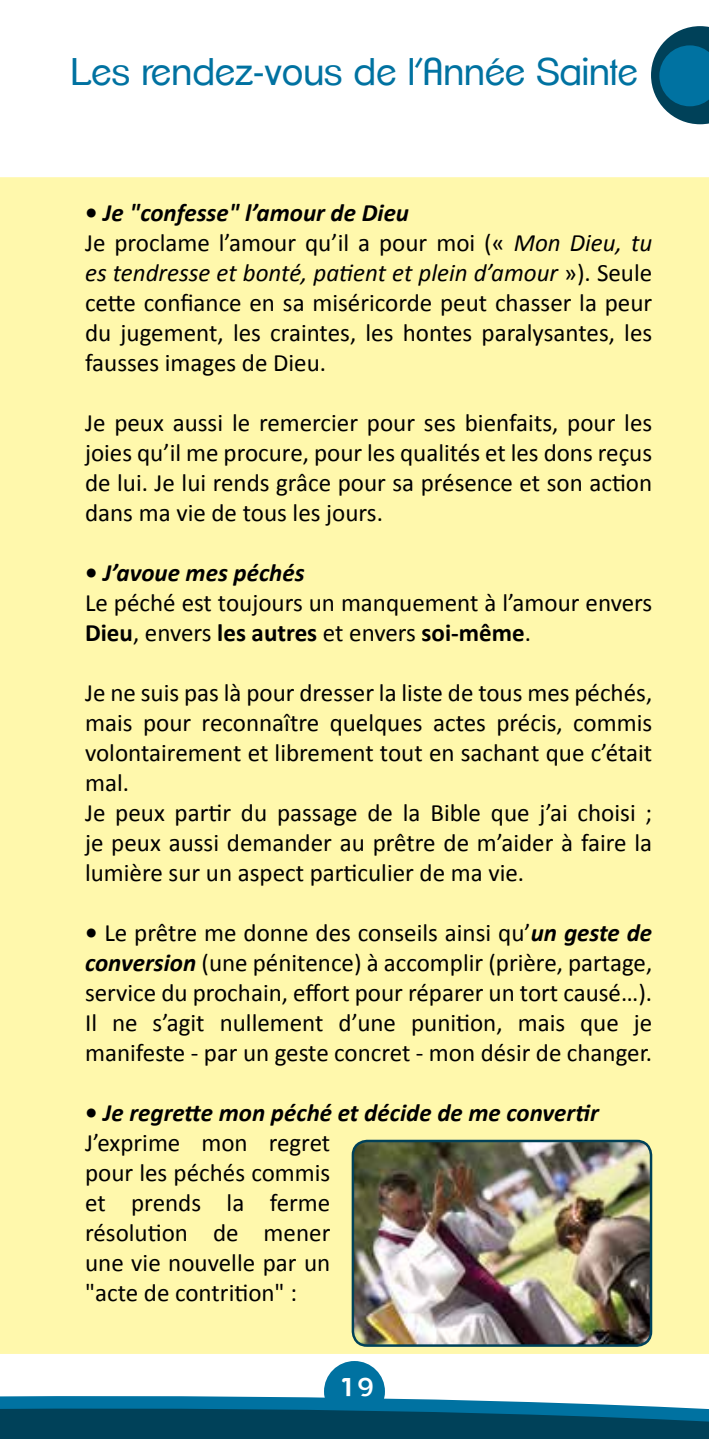
<style>
.page{position:relative;width:709px;height:1439px;background:#fff}
.page>*{position:absolute;margin:0;border:0;box-sizing:border-box;transform-origin:0 0}
.t1{font:37.5px "Clemente P Dag";color:#0072a1}
.t2{font:25px/30px "Calibri";color:#000}
.t3{font:600 25px "Clemente P Dak";color:#fff}
.s1{font-weight:700}
.s2{font-weight:700;font-style:italic}
.s3{font-style:italic}
</style>
<div class="page">
<div style="left:324px;top:1361px;width:61px;height:61px;background:#0072a1;border-radius:50%"></div>
<svg style="left:0;top:1382px;width:709px;height:57px"></svg>
<div style="left:0;top:177px;width:709px;height:1177px;background:#fff8ac"></div>
<svg style="left:651px;top:26px;width:58px;height:98px"></svg>
<img style="left:353px;top:1141px;width:298px;height:204px">
<div style="left:351px;top:1139px;width:301px;height:207px;border:2px solid #004159;border-radius:14px"></div>
<h1 class="t1" style="left:71px;top:49px;width:569px">Les rendez-vous de l’Année Sainte</h1>
<p class="t2" style="left:85px;top:197px;width:568px"><span class="s1">•</span> <span class="s2">Je "confesse" l’amour de Dieu<br></span>Je proclame l’amour qu’il a pour moi (« <span class="s3">Mon Dieu, tu es tendresse et bonté, patient et plein d’amour</span> »). Seule cette confiance en sa miséricorde peut chasser la peur du jugement, les craintes, les hontes paralysantes, les fausses images de Dieu.</p>
<p class="t2" style="left:85px;top:407px;width:568px;text-align:justify">Je peux aussi le remercier pour ses bienfaits, pour les joies qu’il me procure, pour les qualités et les dons reçus de lui. Je lui rends grâce pour sa présence et son action dans ma vie de tous les jours.</p>
<p class="t2" style="left:85px;top:557px;width:568px"><span class="s1">•</span> <span class="s2">J’avoue mes péchés<br></span>Le péché est toujours un manquement à l’amour envers<br><span class="s1">Dieu</span>, envers <span class="s1">les autres</span> et envers <span class="s1">soi-même</span>.</p>
<p class="t2" style="left:85px;top:677px;width:568px">Je ne suis pas là pour dresser la liste de tous mes péchés, mais pour reconnaître quelques actes précis, commis volontairement et librement tout en sachant que c’était mal.<br>Je peux partir du passage de la Bible que j’ai choisi ; je peux aussi demander au prêtre de m’aider à faire la lumière sur un aspect particulier de ma vie.</p>
<p class="t2" style="left:85px;top:917px;width:568px;text-align:justify"><span class="s1">•</span> Le prêtre me donne des conseils ainsi qu’<span class="s2">un geste de conversion</span> (une pénitence) à accomplir (prière, partage, service du prochain, effort pour réparer un tort causé…).<br>Il ne s’agit nullement d’une punition, mais que je manifeste - par un geste concret - mon désir de changer.</p>
<p class="t2" style="left:85px;top:1097px;width:515px"><span class="s1">•</span> <span class="s2">Je regrette mon péché et décide de me convertir<br></span>J’exprime mon regret<br>pour les péchés commis<br>et prends la ferme<br>résolution de mener<br>une vie nouvelle par un<br>"acte de contrition" :</p>
<p class="t3" style="left:340px;top:1371px;width:36px">19</p>
</div>
